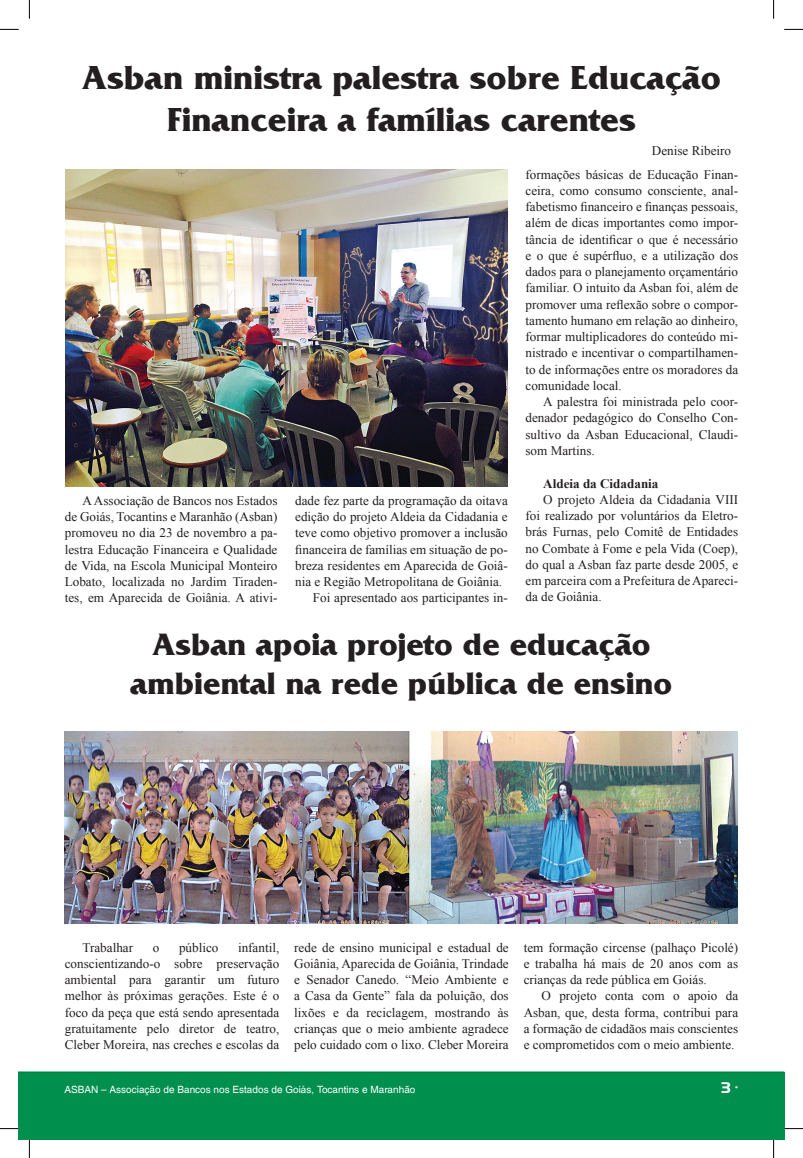
<style>
.page{position:relative;width:803px;height:1158px;background:#fff}
.page>*{position:absolute;margin:0;border:0;box-sizing:border-box;transform-origin:0 0}
.t1{font:700 35px/42px "France";color:#231f20;text-align:center}
.t2{font:700 32.5px/39px "France";color:#231f20;text-align:center}
.t3{font:15px "Aero Regular SWFTE";color:#fff}
.t4{font:13.12px/16.2px "Times New Roman";color:#231f20;text-align:justify}
.t5{font:700 13.12px "Times New Roman";color:#231f20}
.t6{font:10px "Switzerland Plain";color:#fff}
</style>
<div class="page">
<div style="left:19px;top:1071px;width:20px;height:67px;background:#008f4d"></div>
<div style="left:22px;top:1071px;width:762px;height:67px;background:#008f4d"></div>
<hr style="left:29px;top:1071px;width:755px;height:1px;background:#007e3d">
<img style="left:65px;top:731px;width:672px;height:192px">
<img style="left:65px;top:169px;width:443px;height:317px">
<svg style="left:0;top:29px;width:19px;height:1px"></svg>
<svg style="left:784px;top:29px;width:19px;height:1px"></svg>
<svg style="left:0;top:1127px;width:19px;height:2px"></svg>
<svg style="left:784px;top:1127px;width:19px;height:2px"></svg>
<svg style="left:29px;top:0;width:1px;height:19px"></svg>
<svg style="left:29px;top:1138px;width:1px;height:19px"></svg>
<svg style="left:773px;top:0;width:1px;height:19px"></svg>
<svg style="left:773px;top:1138px;width:1px;height:19px"></svg>
<h1 class="t1" style="left:82px;top:56px;width:641px">Asban ministra palestra sobre Educação<br>Financeira a famílias carentes</h1>
<p class="t4" style="left:65px;top:492px;width:214px;text-indent:18px">A Associação de Bancos nos Estados de Goiás, Tocantins e Maranhão (Asban) promoveu no dia 23 de novembro a pa&shy;lestra Educação Financeira e Qualidade de Vida, na Escola Municipal Monteiro Lobato, localizada no Jardim Tiraden&shy;tes, em Aparecida de Goiânia. A ativi-</p>
<p class="t4" style="left:295px;top:492px;width:214px">dade fez parte da programação da oitava</p>
<p class="t4" style="left:295px;top:508px;width:214px">edição do projeto Aldeia da Cidadania e</p>
<p class="t4" style="left:295px;top:524px;width:214px">teve como objetivo promover a inclusão</p>
<p class="t4" style="left:295px;top:540px;width:214px">financeira de famílias em situação de po-</p>
<p class="t4" style="left:295px;top:557px;width:214px">breza residentes em Aparecida de Goiâ-</p>
<p class="t4" style="left:295px;top:573px;width:209px">nia e Região Metropolitana de Goiânia.</p>
<p class="t4" style="left:313px;top:589px;width:196px">Foi apresentado aos participantes in-</p>
<p class="t4" style="left:652px;top:143px;width:81px">Denise Ribeiro</p>
<p class="t4" style="left:525px;top:166px;width:214px">formações básicas de Educação Finan&shy;ceira, como consumo consciente, anal&shy;fabetismo financeiro e finanças pessoais, além de dicas importantes como impor&shy;tância de identificar o que é necessário e o que é supérfluo, e a utilização dos dados para o planejamento orçamentário familiar. O intuito da Asban foi, além de promover uma reflexão sobre o compor&shy;tamento humano em relação ao dinheiro, formar multiplicadores do conteúdo mi&shy;nistrado e incentivar o compartilhamen&shy;to de informações entre os moradores da comunidade local.</p>
<p class="t4" style="left:525px;top:393px;width:214px;text-indent:18px">A palestra foi ministrada pelo coor&shy;denador pedagógico do Conselho Con&shy;sultivo da Asban Educacional, Claudi&shy;som Martins.</p>
<p class="t5" style="left:543px;top:474px;width:117px">Aldeia da Cidadania</p>
<p class="t4" style="left:525px;top:491px;width:214px;text-indent:18px">O projeto Aldeia da Cidadania VIII foi realizado por voluntários da Eletro&shy;brás Furnas, pelo Comitê de Entidades no Combate à Fome e pela Vida (Coep), do qual a Asban faz parte desde 2005, e em parceira com a Prefeitura de Apareci&shy;da de Goiânia.</p>
<h2 class="t2" style="left:130px;top:624px;width:543px">Asban apoia projeto de educação ambiental na rede pública de ensino</h2>
<p class="t4" style="left:65px;top:938px;width:216px;text-indent:173px">infantil, conscientizando-o sobre preservação ambiental para garantir um futuro melhor às próximas gerações. Este é o foco da peça que está sendo apresentada gratuitamente pelo diretor de teatro, Cleber Moreira, nas creches e escolas da</p>
<p class="t4" style="left:294px;top:938px;width:216px">rede de ensino municipal e estadual de Goiânia, Aparecida de Goiânia, Trindade e Senador Canedo. “Meio Ambiente e a Casa da Gente” fala da poluição, dos lixões e da reciclagem, mostrando às crianças que o meio ambiente agradece pelo cuidado com o lixo. Cleber Moreira</p>
<p class="t4" style="left:524px;top:938px;width:216px">tem formação circense (palhaço Picolé) e trabalha há mais de 20 anos com as crianças da rede pública em Goiás.</p>
<p class="t4" style="left:83px;top:938px;width:52px">Trabalhar</p>
<p class="t4" style="left:153px;top:938px;width:8px">o</p>
<p class="t4" style="left:179px;top:938px;width:41px">público</p>
<p class="t4" style="left:524px;top:987px;width:216px;text-indent:18px">O projeto conta com o apoio da Asban, que, desta forma, contribui para a formação de cidadãos mais conscientes e comprometidos com o meio ambiente.</p>
<p class="t6" style="left:64px;top:1082px;width:352px">ASBAN – Associação de Bancos nos Estados de Goiás, Tocantins e Maranhão</p>
<p class="t3" style="left:722px;top:1077px;width:18px">3 •</p>
</div>
